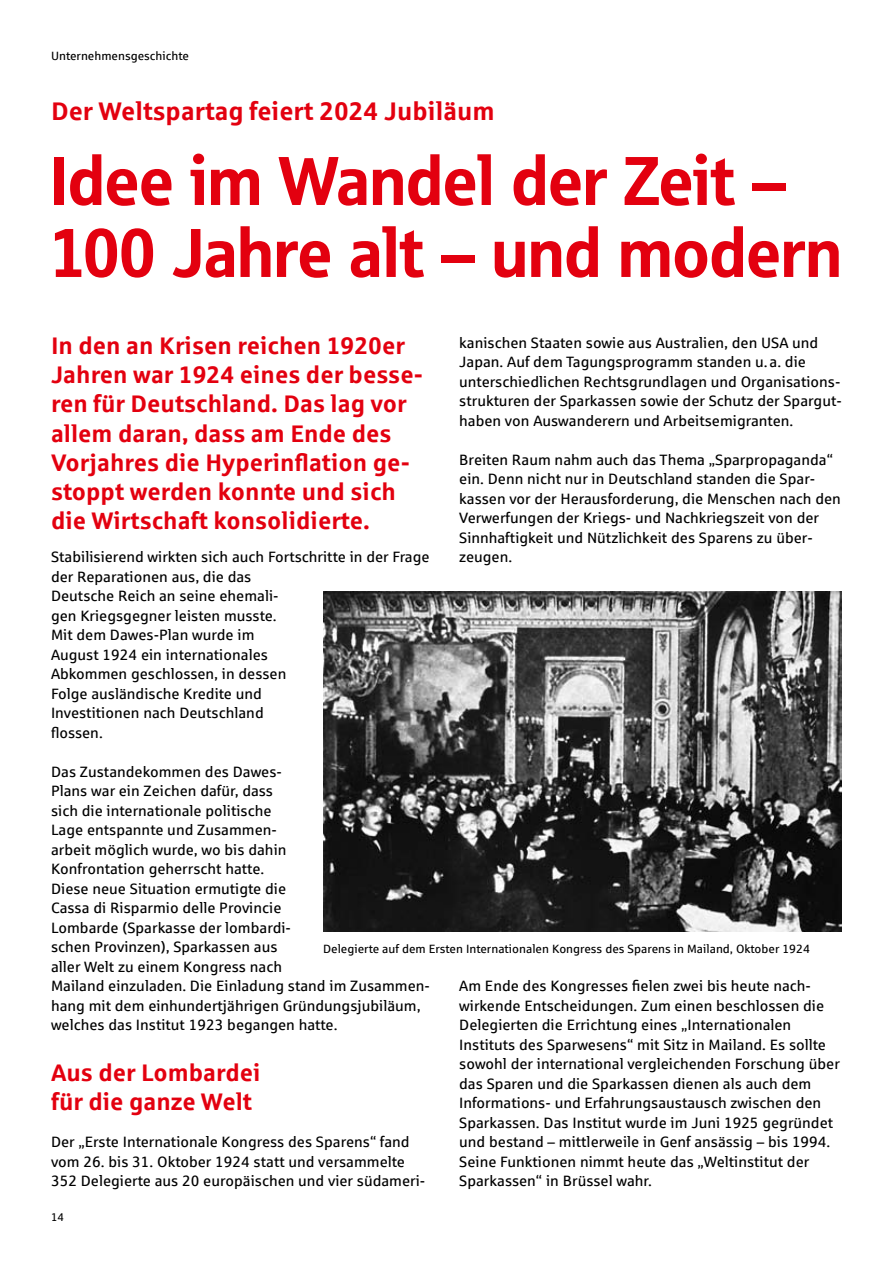
<style>
.page{position:relative;width:893px;height:1263px;background:#fff}
.page>*{position:absolute;margin:0;border:0;box-sizing:border-box;transform-origin:0 0}
.t1{font:69px/72px "Sparkasse Head";color:#e3000f;scale:.96 1}
.t2{font:700 25.5px "Sparkasse Rg";color:#e3000f}
.t3{font:700 24px/29.2px "Sparkasse Rg";color:#e3000f}
.t4{font:15px/19.5px "Sparkasse Rg";color:#000}
.t5{font:12px "Sparkasse Rg";color:#000}
.t6{font:11.25px "Sparkasse Rg";color:#000}
</style>
<div class="page">
<img style="left:323px;top:591px;width:519px;height:341px">
<p class="t5" style="left:51px;top:48px;width:139px">Unternehmensgeschichte</p>
<h2 class="t2" style="left:51px;top:95px;width:445px">Der Weltspartag feiert 2024 Jubiläum</h2>
<h1 class="t1" style="left:51px;top:142px;width:825px">Idee im Wandel der Zeit –<br>100 Jahre alt – und modern</h1>
<h3 class="t3" style="left:51px;top:330px;width:373px">In den an Krisen reichen 1920er<br>Jahren war 1924 eines der besse&shy;ren für Deutschland. Das lag vor allem daran, dass am Ende des<br>Vorjahres die Hyperinflation ge&shy;stoppt werden konnte und sich die Wirtschaft konsolidierte.</h3>
<p class="t4" style="left:51px;top:547px;width:380px">Stabilisierend wirkten sich auch Fortschritte in der Frage der Reparationen aus, die das<br>Deutsche Reich an seine ehemali-<br>gen Kriegsgegner leisten musste.<br>Mit dem Dawes-Plan wurde im<br>August 1924 ein internationales<br>Abkommen geschlossen, in dessen<br>Folge ausländische Kredite und<br>Investitionen nach Deutschland<br>flossen.</p>
<p class="t4" style="left:51px;top:761px;width:380px">Das Zustandekommen des Dawes-<br>Plans war ein Zeichen dafür, dass<br>sich die internationale politische<br>Lage entspannte und Zusammen-<br>arbeit möglich wurde, wo bis dahin<br>Konfrontation geherrscht hatte.<br>Diese neue Situation ermutigte die<br>Cassa di Risparmio delle Provincie<br>Lombarde (Sparkasse der lombardi-<br>schen Provinzen), Sparkassen aus<br>aller Welt zu einem Kongress nach<br>Mailand einzuladen. Die Einladung stand im Zusammen&shy;hang mit dem einhundertjährigen Gründungsjubiläum, welches das Institut 1923 begangen hatte.</p>
<h3 class="t3" style="left:51px;top:1057px;width:211px">Aus der Lombardei für die ganze Welt</h3>
<p class="t4" style="left:51px;top:1132px;width:376px">Der „Erste Internationale Kongress des Sparens“ fand vom 26. bis 31. Oktober 1924 statt und versammelte<br>352 Delegierte aus 20 europäischen und vier südameri-</p>
<p class="t4" style="left:459px;top:332px;width:384px">kanischen Staaten sowie aus Australien, den USA und Japan. Auf dem Tagungsprogramm standen u.a. die unterschiedlichen Rechtsgrundlagen und Organisations&shy;strukturen der Sparkassen sowie der Schutz der Spargut&shy;haben von Auswanderern und Arbeitsemigranten.</p>
<p class="t4" style="left:459px;top:449px;width:383px">Breiten Raum nahm auch das Thema „Sparpropaganda“ ein. Denn nicht nur in Deutschland standen die Spar&shy;kassen vor der Herausforderung, die Menschen nach den Verwerfungen der Kriegs- und Nachkriegszeit von der Sinnhaftigkeit und Nützlichkeit des Sparens zu über&shy;zeugen.</p>
<p class="t5" style="left:323px;top:942px;width:488px">Delegierte auf dem Ersten Internationalen Kongress des Sparens in Mailand, Oktober 1924</p>
<p class="t4" style="left:459px;top:976px;width:382px">Am Ende des Kongresses fielen zwei bis heute nach&shy;wirkende Entscheidungen. Zum einen beschlossen die Delegierten die Errichtung eines „Internationalen Instituts des Sparwesens“ mit Sitz in Mailand. Es sollte sowohl der international vergleichenden Forschung über das Sparen und die Sparkassen dienen als auch dem Informations- und Erfahrungsaustausch zwischen den Sparkassen. Das Institut wurde im Juni 1925 gegründet und bestand – mittlerweile in Genf ansässig – bis 1994.<br>Seine Funktionen nimmt heute das „Weltinstitut der Sparkassen“ in Brüssel wahr.</p>
<p class="t6" style="left:51px;top:1210px;width:14px">14</p>
</div>
